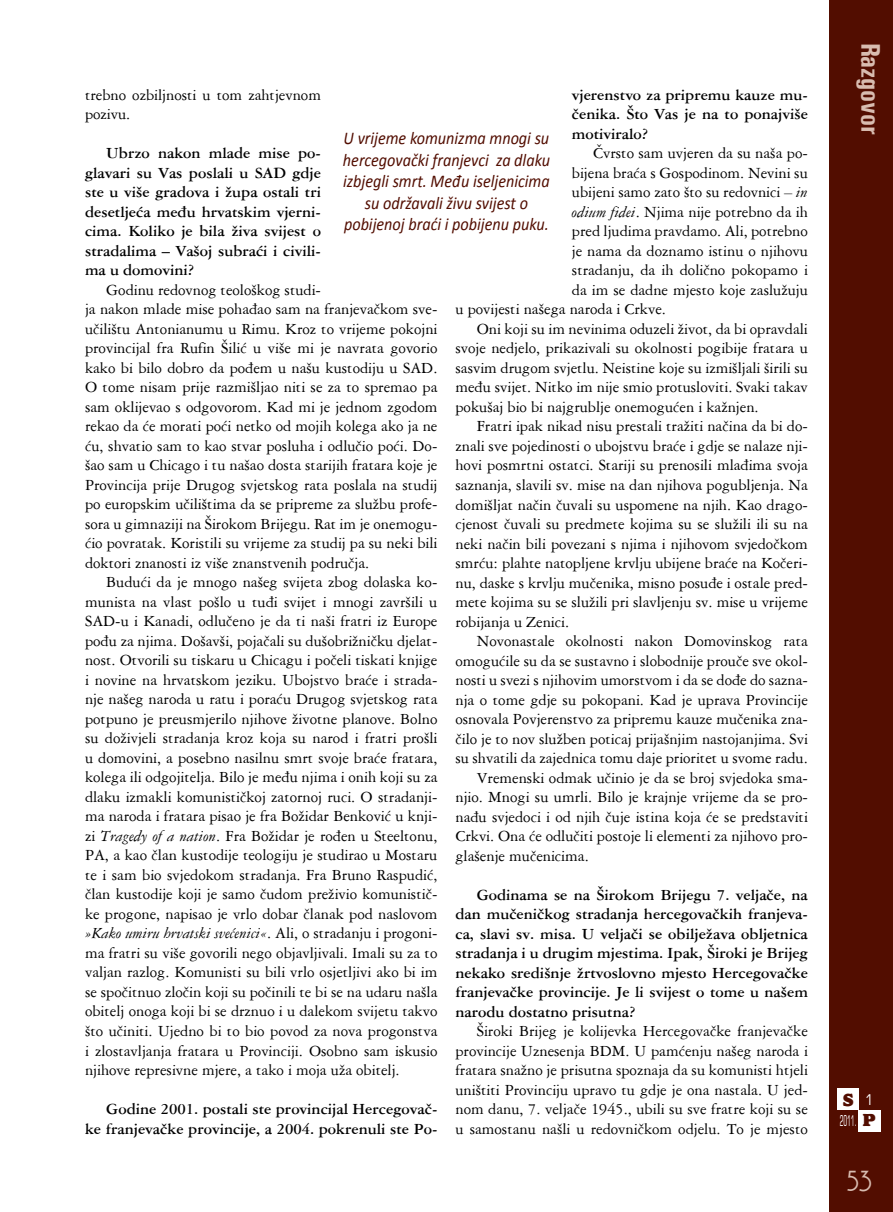
<style>
.page{position:relative;width:893px;height:1212px;background:#fff}
.page>*{position:absolute;margin:0;border:0;box-sizing:border-box;transform-origin:0 0}
.t1{font:700 condensed 27px "Univers";color:#d8bcb0}
.t2{font:27px "Andes";color:#d8bcb0}
.t3{font:italic 18px/21.6px "Calibri";color:#520d00;text-align:center;scale:.9 1}
.t4{font:800 18px "Alfredo";color:#520d00}
.t5{font:18px "Andes";color:#520d00}
.t6{font:16.5px/19.5px "American Garamond BT";color:#000}
.t7{font:700 16.5px/19.5px "American Garamond BT";color:#000;text-align:justify}
.t8{font:condensed 15px "Square 721 BT";color:#fff;scale:.5 1}
.t9{font:condensed 15px "Square 721 BT";color:#fff}
.s1{font-style:italic}
</style>
<div class="page">
<div style="left:829px;top:0;width:64px;height:1212px;background:#520d00"></div>
<div style="left:837px;top:1089px;width:22px;height:21px;background:#fff"></div>
<div style="left:859px;top:1110px;width:21px;height:21px;background:#fff"></div>
<p class="t6" style="left:85px;top:85px;width:237px">trebno ozbiljnosti u tom zahtjevnom pozivu.</p>
<p class="t7" style="left:85px;top:143px;width:237px;text-indent:21px">Ubrzo nakon mlade mise po&shy;glavari su Vas poslali u SAD gdje ste u više gradova i župa ostali tri desetljeća među hrvatskim vjerni&shy;cima. Koliko je bila živa svijest o stradalima – Vašoj subraći i civili&shy;ma u domovini?</p>
<p class="t6" style="left:85px;top:280px;width:354px;text-indent:21px">Godinu redovnog teološkog studi-<br>ja nakon mlade mise pohađao sam na franjevačkom sve&shy;učilištu Antonianumu u Rimu. Kroz to vrijeme pokojni provincijal fra Rufin Šilić u više mi je navrata govorio kako bi bilo dobro da pođem u našu kustodiju u SAD.<br>O tome nisam prije razmišljao niti se za to spremao pa sam oklijevao s odgovorom. Kad mi je jednom zgodom rekao da će morati poći netko od mojih kolega ako ja ne ću, shvatio sam to kao stvar posluha i odlučio poći. Do&shy;šao sam u Chicago i tu našao dosta starijih fratara koje je Provincija prije Drugog svjetskog rata poslala na studij po europskim učilištima da se pripreme za službu profe&shy;sora u gimnaziji na Širokom Brijegu. Rat im je onemogu&shy;ćio povratak. Koristili su vrijeme za studij pa su neki bili doktori znanosti iz više znanstvenih područja.</p>
<p class="t6" style="left:85px;top:572px;width:354px;text-align:justify;text-indent:21px">Budući da je mnogo našeg svijeta zbog dolaska ko&shy;munista na vlast pošlo u tuđi svijet i mnogi završili u SAD-u i Kanadi, odlučeno je da ti naši fratri iz Europe pođu za njima. Došavši, pojačali su dušobrižničku djelat&shy;nost. Otvorili su tiskaru u Chicagu i počeli tiskati knjige i novine na hrvatskom jeziku. Ubojstvo braće i strada&shy;nje našeg naroda u ratu i poraću Drugog svjetskog rata potpuno je preusmjerilo njihove životne planove. Bolno su doživjeli stradanja kroz koja su narod i fratri prošli u domovini, a posebno nasilnu smrt svoje braće fratara, kolega ili odgojitelja. Bilo je među njima i onih koji su za dlaku izmakli komunističkoj zatornoj ruci. O stradanji&shy;ma naroda i fratara pisao je fra Božidar Benković u knji&shy;zi <span class="s1">Tragedy of a nation</span>. Fra Božidar je rođen u Steeltonu, PA, a kao član kustodije teologiju je studirao u Mostaru te i sam bio svjedokom stradanja. Fra Bruno Raspudić, član kustodije koji je samo čudom preživio komunistič&shy;ke progone, napisao je vrlo dobar članak pod naslovom <span class="s1">»Kako umiru hrvatski svećenici«</span>. Ali, o stradanju i progoni&shy;ma fratri su više govorili nego objavljivali. Imali su za to valjan razlog. Komunisti su bili vrlo osjetljivi ako bi im se spočitnuo zločin koji su počinili te bi se na udaru našla obitelj onoga koji bi se drznuo i u dalekom svijetu takvo što učiniti. Ujedno bi to bio povod za nova progonstva i zlostavljanja fratara u Provinciji. Osobno sam iskusio njihove represivne mjere, a tako i moja uža obitelj.</p>
<p class="t7" style="left:85px;top:1098px;width:354px;text-align:right">Godine 2001. postali ste provincijal Hercegovač-<br>ke franjevačke provincije, a 2004. pokrenuli ste Po-</p>
<p class="t7" style="left:572px;top:84px;width:237px">vjerenstvo za pripremu kauze mu&shy;čenika. Što Vas je na to ponajviše motiviralo?</p>
<p class="t6" style="left:593px;top:143px;width:216px">Čvrsto sam uvjeren da su naša po-</p>
<p class="t6" style="left:572px;top:163px;width:237px">bijena braća s Gospodinom. Nevini su</p>
<p class="t6" style="left:572px;top:182px;width:237px">ubijeni samo zato što su redovnici – <span class="s1">in</span></p>
<p class="t6" style="left:572px;top:202px;width:237px"><span class="s1">odium fidei</span>. Njima nije potrebno da ih</p>
<p class="t6" style="left:572px;top:221px;width:237px">pred ljudima pravdamo. Ali, potrebno</p>
<p class="t6" style="left:572px;top:241px;width:237px">je nama da doznamo istinu o njihovu</p>
<p class="t6" style="left:572px;top:260px;width:237px">stradanju, da ih dolično pokopamo i</p>
<p class="t6" style="left:572px;top:280px;width:237px">da im se dadne mjesto koje zaslužuju</p>
<p class="t6" style="left:455px;top:299px;width:212px">u povijesti našega naroda i Crkve.</p>
<p class="t6" style="left:477px;top:319px;width:333px">Oni koji su im nevinima oduzeli život, da bi opravdali</p>
<p class="t6" style="left:455px;top:338px;width:354px">svoje nedjelo, prikazivali su okolnosti pogibije fratara u</p>
<p class="t6" style="left:455px;top:358px;width:354px">sasvim drugom svjetlu. Neistine koje su izmišljali širili su</p>
<p class="t6" style="left:455px;top:377px;width:354px">među svijet. Nitko im nije smio protusloviti. Svaki takav</p>
<p class="t6" style="left:455px;top:397px;width:305px">pokušaj bio bi najgrublje onemogućen i kažnjen.</p>
<p class="t6" style="left:477px;top:416px;width:333px">Fratri ipak nikad nisu prestali tražiti načina da bi do-</p>
<p class="t6" style="left:455px;top:436px;width:354px">znali sve pojedinosti o ubojstvu braće i gdje se nalaze nji-</p>
<p class="t6" style="left:455px;top:455px;width:354px">hovi posmrtni ostatci. Stariji su prenosili mlađima svoja</p>
<p class="t6" style="left:455px;top:475px;width:354px">saznanja, slavili sv. mise na dan njihova pogubljenja. Na</p>
<p class="t6" style="left:455px;top:494px;width:354px">domišljat način čuvali su uspomene na njih. Kao drago-</p>
<p class="t6" style="left:455px;top:514px;width:354px">cjenost čuvali su predmete kojima su se služili ili su na</p>
<p class="t6" style="left:455px;top:533px;width:354px">neki način bili povezani s njima i njihovom svjedočkom</p>
<p class="t6" style="left:455px;top:553px;width:354px">smrću: plahte natopljene krvlju ubijene braće na Kočeri-</p>
<p class="t6" style="left:455px;top:572px;width:354px">nu, daske s krvlju mučenika, misno posuđe i ostale pred-</p>
<p class="t6" style="left:455px;top:592px;width:354px">mete kojima su se služili pri slavljenju sv. mise u vrijeme</p>
<p class="t6" style="left:455px;top:611px;width:115px">robijanja u Zenici.</p>
<p class="t6" style="left:477px;top:631px;width:333px">Novonastale okolnosti nakon Domovinskog rata</p>
<p class="t6" style="left:455px;top:650px;width:354px">omogućile su da se sustavno i slobodnije prouče sve okol-</p>
<p class="t6" style="left:455px;top:670px;width:354px">nosti u svezi s njihovim umorstvom i da se dođe do sazna-</p>
<p class="t6" style="left:455px;top:689px;width:354px">nja o tome gdje su pokopani. Kad je uprava Provincije</p>
<p class="t6" style="left:455px;top:709px;width:354px">osnovala Povjerenstvo za pripremu kauze mučenika zna-</p>
<p class="t6" style="left:455px;top:728px;width:354px">čilo je to nov služben poticaj prijašnjim nastojanjima. Svi</p>
<p class="t6" style="left:455px;top:748px;width:354px">su shvatili da zajednica tomu daje prioritet u svome radu.</p>
<p class="t6" style="left:477px;top:767px;width:333px">Vremenski odmak učinio je da se broj svjedoka sma-</p>
<p class="t6" style="left:455px;top:787px;width:354px">njio. Mnogi su umrli. Bilo je krajnje vrijeme da se pro-</p>
<p class="t6" style="left:455px;top:806px;width:354px">nađu svjedoci i od njih čuje istina koja će se predstaviti</p>
<p class="t6" style="left:455px;top:826px;width:354px">Crkvi. Ona će odlučiti postoje li elementi za njihovo pro-</p>
<p class="t6" style="left:455px;top:845px;width:135px">glašenje mučenicima.</p>
<p class="t7" style="left:455px;top:884px;width:354px;text-indent:21px">Godinama se na Širokom Brijegu 7. veljače, na dan mučeničkog stradanja hercegovačkih franjeva&shy;ca, slavi sv. misa. U veljači se obilježava obljetnica stradanja i u drugim mjestima. Ipak, Široki je Brijeg nekako središnje žrtvoslovno mjesto Hercegovačke franjevačke provincije. Je li svijest o tome u našem narodu dostatno prisutna?</p>
<p class="t6" style="left:455px;top:1021px;width:354px;text-align:justify;text-indent:21px">Široki Brijeg je kolijevka Hercegovačke franjevačke provincije Uznesenja BDM. U pamćenju našeg naroda i fratara snažno je prisutna spoznaja da su komunisti htjeli uništiti Provinciju upravo tu gdje je ona nastala. U jed&shy;nom danu, 7. veljače 1945., ubili su sve fratre koji su se u samostanu našli u redovničkom odjelu. To je mjesto</p>
<p class="t3" style="left:343px;top:126px;width:232px">U vrijeme komunizma mnogi su hercegovački franjevci za dlaku izbjegli smrt. Među iseljenicima su održavali živu svijest o pobijenoj braći i pobijenu puku.</p>
<h1 class="t1" style="left:887px;top:43px;width:94px;rotate:90deg">Razgovor</h1>
<p class="t4" style="left:843px;top:1090px;width:12px">S</p>
<p class="t9" style="left:866px;top:1090px;width:9px">1</p>
<p class="t5" style="left:865px;top:1113px;width:9px">p</p>
<p class="t4" style="left:863px;top:1110px;width:14px">p</p>
<p class="t8" style="left:840px;top:1112px;width:35px">2011.</p>
<h1 class="t2" style="left:847px;top:1169px;width:26px">53</h1>
</div>
